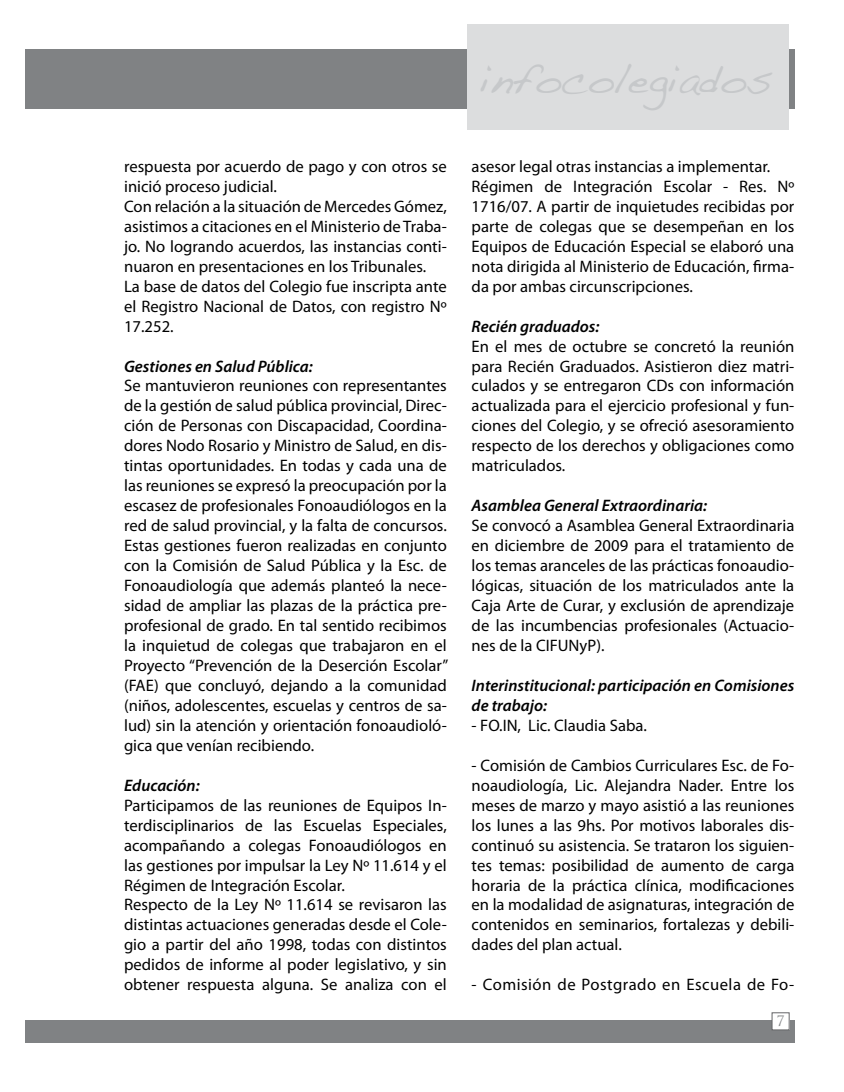
<style>
.page{position:relative;width:844px;height:1092px;background:#fff}
.page>*{position:absolute;margin:0;border:0;box-sizing:border-box;transform-origin:0 0}
.t1{font:42px "Handwriting Dakota";color:#c6c8ca}
.t2{font:16.62px/19.9px "Myriad Pro";color:#000;text-align:justify}
.t3{font:italic 600 16.62px/19.9px "Myriad Pro";color:#000}
.t4{font:16.62px "Myriad Pro";letter-spacing:.03em;color:#000}
.t5{font:14px "Trajan Pro";color:#808284}
</style>
<div class="page">
<div style="left:25px;top:50px;width:769px;height:59px;background:#808284"></div>
<div style="left:25px;top:1019px;width:769px;height:23px;background:#808284"></div>
<div style="left:771px;top:1012px;width:18px;height:17px;background:#fff"></div>
<div style="left:771px;top:1012px;width:18px;height:18px;border:1px solid #646567"></div>
<div style="left:467px;top:25px;width:321px;height:105px;background:#dcddde"></div>
<p class="t2" style="left:124px;top:156px;width:324px;text-align:left">respuesta por acuerdo de pago y con otros se inició proceso judicial.<br>Con relación a la situación de Mercedes Gómez, asistimos a citaciones en el Ministerio de Traba&shy;jo. No logrando acuerdos, las instancias conti&shy;nuaron en presentaciones en los Tribunales.<br>La base de datos del Colegio fue inscripta ante el Registro Nacional de Datos, con registro Nº 17.252.</p>
<p class="t3" style="left:124px;top:355px;width:190px">Gestiones en Salud Pública:</p>
<p class="t2" style="left:124px;top:375px;width:325px">Se mantuvieron reuniones con representantes de la gestión de salud pública provincial, Direc&shy;ción de Personas con Discapacidad, Coordina&shy;dores Nodo Rosario y Ministro de Salud, en dis&shy;tintas oportunidades. En todas y cada una de las reuniones se expresó la preocupación por la escasez de profesionales Fonoaudiólogos en la red de salud provincial, y la falta de concursos.<br>Estas gestiones fueron realizadas en conjunto con la Comisión de Salud Pública y la Esc. de Fonoaudiología que además planteó la nece&shy;sidad de ampliar las plazas de la práctica pre&shy;profesional de grado. En tal sentido recibimos la inquietud de colegas que trabajaron en el Proyecto “Prevención de la Deserción Escolar” (FAE) que concluyó, dejando a la comunidad (niños, adolescentes, escuelas y centros de sa&shy;lud) sin la atención y orientación fonoaudioló&shy;gica que venían recibiendo.</p>
<p class="t3" style="left:124px;top:774px;width:77px">Educación:</p>
<p class="t2" style="left:124px;top:794px;width:324px;text-align:left">Participamos de las reuniones de Equipos In&shy;terdisciplinarios de las Escuelas Especiales, acompañando a colegas Fonoaudiólogos en las gestiones por impulsar la Ley Nº 11.614 y el Régimen de Integración Escolar.<br>Respecto de la Ley Nº 11.614 se revisaron las distintas actuaciones generadas desde el Cole&shy;gio a partir del año 1998, todas con distintos pedidos de informe al poder legislativo, y sin obtener respuesta alguna. Se analiza con el</p>
<h1 class="t1" style="left:480px;top:54px;width:293px">infocolegiados</h1>
<p class="t2" style="left:471px;top:156px;width:324px;text-align:left">asesor legal otras instancias a implementar.<br>Régimen de Integración Escolar - Res. Nº 1716/07. A partir de inquietudes recibidas por parte de colegas que se desempeñan en los Equipos de Educación Especial se elaboró una nota dirigida al Ministerio de Educación, firma&shy;da por ambas circunscripciones.</p>
<p class="t3" style="left:471px;top:315px;width:129px">Recién graduados:</p>
<p class="t2" style="left:471px;top:336px;width:324px">En el mes de octubre se concretó la reunión para Recién Graduados. Asistieron diez matri&shy;culados y se entregaron CDs con información actualizada para el ejercicio profesional y fun&shy;ciones del Colegio, y se ofreció asesoramiento respecto de los derechos y obligaciones como matriculados.</p>
<p class="t3" style="left:471px;top:495px;width:237px">Asamblea General Extraordinaria:</p>
<p class="t2" style="left:471px;top:515px;width:324px">Se convocó a Asamblea General Extraordinaria en diciembre de 2009 para el tratamiento de los temas aranceles de las prácticas fonoaudio&shy;lógicas, situación de los matriculados ante la Caja Arte de Curar, y exclusión de aprendizaje de las incumbencias profesionales (Actuacio&shy;nes de la CIFUNyP).</p>
<p class="t3" style="left:471px;top:675px;width:324px">Interinstitucional: participación en Comisiones de trabajo:</p>
<p class="t2" style="left:471px;top:715px;width:177px">- FO.IN, Lic. Claudia Saba.</p>
<p class="t2" style="left:471px;top:754px;width:324px">- Comisión de Cambios Curriculares Esc. de Fo&shy;noaudiología, Lic. Alejandra Nader. Entre los meses de marzo y mayo asistió a las reuniones los lunes a las 9hs. Por motivos laborales dis&shy;continuó su asistencia. Se trataron los siguien&shy;tes temas: posibilidad de aumento de carga horaria de la práctica clínica, modificaciones en la modalidad de asignaturas, integración de contenidos en seminarios, fortalezas y debili&shy;dades del plan actual.</p>
<p class="t4" style="left:471px;top:974px;width:324px">- Comisión de Postgrado en Escuela de Fo-</p>
<p class="t5" style="left:776px;top:1011px;width:9px">7</p>
</div>
